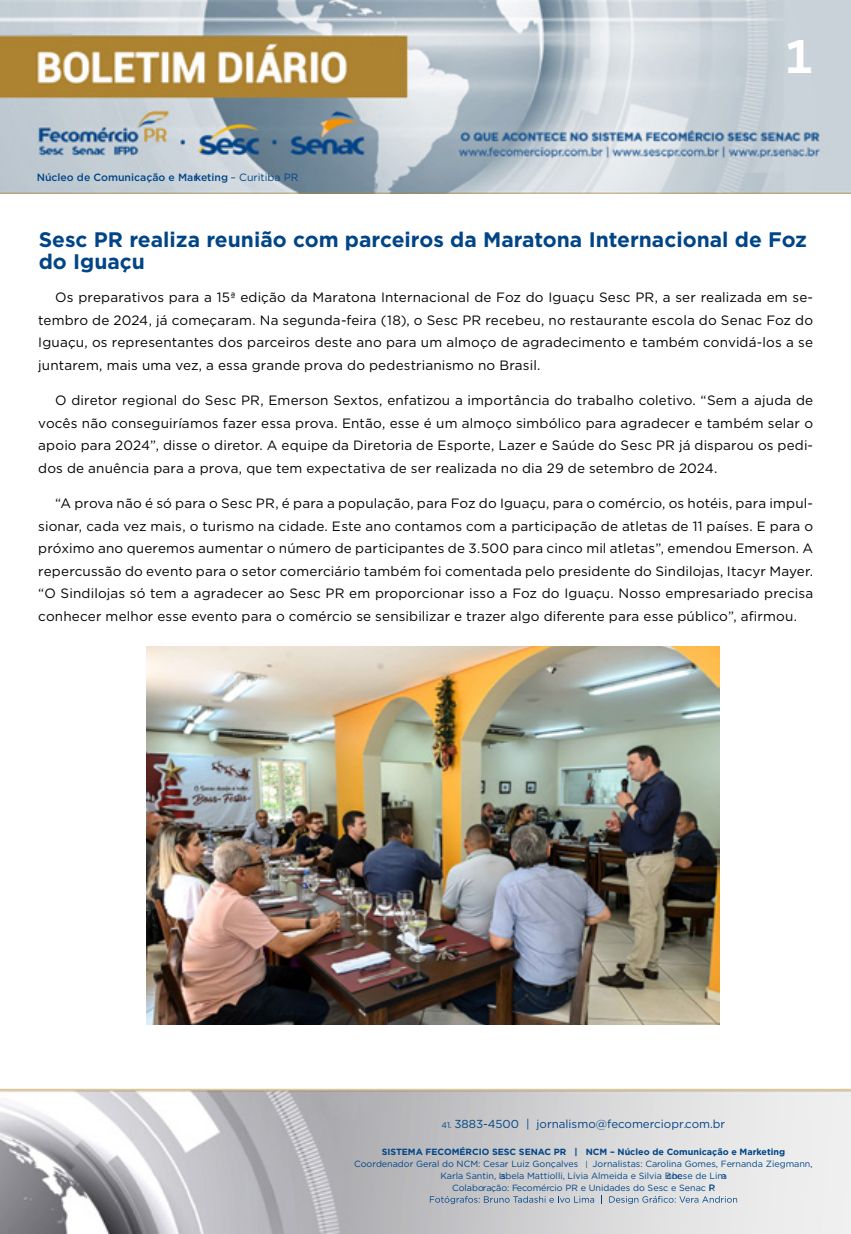
<style>
.page{position:relative;width:851px;height:1234px;background:#fff}
.page>*{position:absolute;margin:0;border:0;box-sizing:border-box;transform-origin:0 0}
.t1{font:700 45px "Gotham Office";color:#fff}
.t2{font:700 21px/22.5px "Gotham";color:#004587}
.t3{font:13.5px/22.5px "Gotham";letter-spacing:.01em;color:#000;text-align:justify}
.t4{font:11.55px "Gotham";color:#004587}
.t5{font:500 10.5px "Gotham";color:#004587}
.t6{font:9px/12px "Gotham";color:#004587}
.t7{font:700 9px "Gotham";color:#004587}
.s1{font-weight:400}
.s2{font-size:8.25px}
.s3{font-size:7.65px}
</style>
<div class="page">
<img style="left:0;top:0;width:850px;height:193px">
<img style="left:0;top:1088px;width:850px;height:145px">
<svg style="left:430px;top:1195px;width:164px;height:8px"></svg>
<svg style="left:609px;top:1195px;width:128px;height:8px"></svg>
<img style="left:147px;top:646px;width:572px;height:378px">
<p class="t5" style="left:37px;top:171px;width:263px">Núcleo de Comunicação e Marketing <span class="s1">– Curitiba PR</span></p>
<h1 class="t1" style="left:784px;top:25px;width:30px">1</h1>
<h2 class="t2" style="left:39px;top:228px;width:769px">Sesc PR realiza reunião com parceiros da Maratona Internacional de Foz do Iguaçu</h2>
<p class="t3" style="left:38px;top:286px;width:776px;text-indent:17px">Os preparativos para a 15ª edição da Maratona Internacional de Foz do Iguaçu Sesc PR, a ser realizada em se&shy;tembro de 2024, já começaram. Na segunda-feira (18), o Sesc PR recebeu, no restaurante escola do Senac Foz do Iguaçu, os representantes dos parceiros deste ano para um almoço de agradecimento e também convidá-los a se juntarem, mais uma vez, a essa grande prova do pedestrianismo no Brasil.</p>
<p class="t3" style="left:38px;top:389px;width:776px;text-indent:17px">O diretor regional do Sesc PR, Emerson Sextos, enfatizou a importância do trabalho coletivo. “Sem a ajuda de vocês não conseguiríamos fazer essa prova. Então, esse é um almoço simbólico para agradecer e também selar o apoio para 2024”, disse o diretor. A equipe da Diretoria de Esporte, Lazer e Saúde do Sesc PR já disparou os pedi&shy;dos de anuência para a prova, que tem expectativa de ser realizada no dia 29 de setembro de 2024.</p>
<p class="t3" style="left:38px;top:491px;width:776px;text-indent:17px">“A prova não é só para o Sesc PR, é para a população, para Foz do Iguaçu, para o comércio, os hotéis, para impul&shy;sionar, cada vez mais, o turismo na cidade. Este ano contamos com a participação de atletas de 11 países. E para o próximo ano queremos aumentar o número de participantes de 3.500 para cinco mil atletas”, emendou Emerson. A repercussão do evento para o setor comerciário também foi comentada pelo presidente do Sindilojas, Itacyr Mayer. “O Sindilojas só tem a agradecer ao Sesc PR em proporcionar isso a Foz do Iguaçu. Nosso empresariado precisa conhecer melhor esse evento para o comércio se sensibilizar e trazer algo diferente para esse público”, afirmou.</p>
<p class="t4" style="left:441px;top:1115px;width:285px"><span class="s2">41.</span> 3883-4500 | jornalismo@fecomerciopr.com.br</p>
<p class="t7" style="left:381px;top:1145px;width:405px">SISTEMA FECOMÉRCIO SESC SENAC PR | NCM – Núcleo de Comunicação e Marketing</p>
<p class="t6" style="left:354px;top:1156px;width:460px">Coordenador Geral do NCM: Cesar Luiz Gonçalves <span class="s3">|</span> Jornalistas: Carolina Gomes, Fernanda Ziegmann,</p>
<p class="t6" style="left:440px;top:1168px;width:243px">Karla Santin, Isabela Mattiolli, Lívia Almeida e Silvia Boc</p>
<p class="t6" style="left:452px;top:1168px;width:276px;text-indent:215px">chese de Lima<br>Colaboração: Fecomércio PR e Unidades do Sesc e Senac PR</p>
</div>
